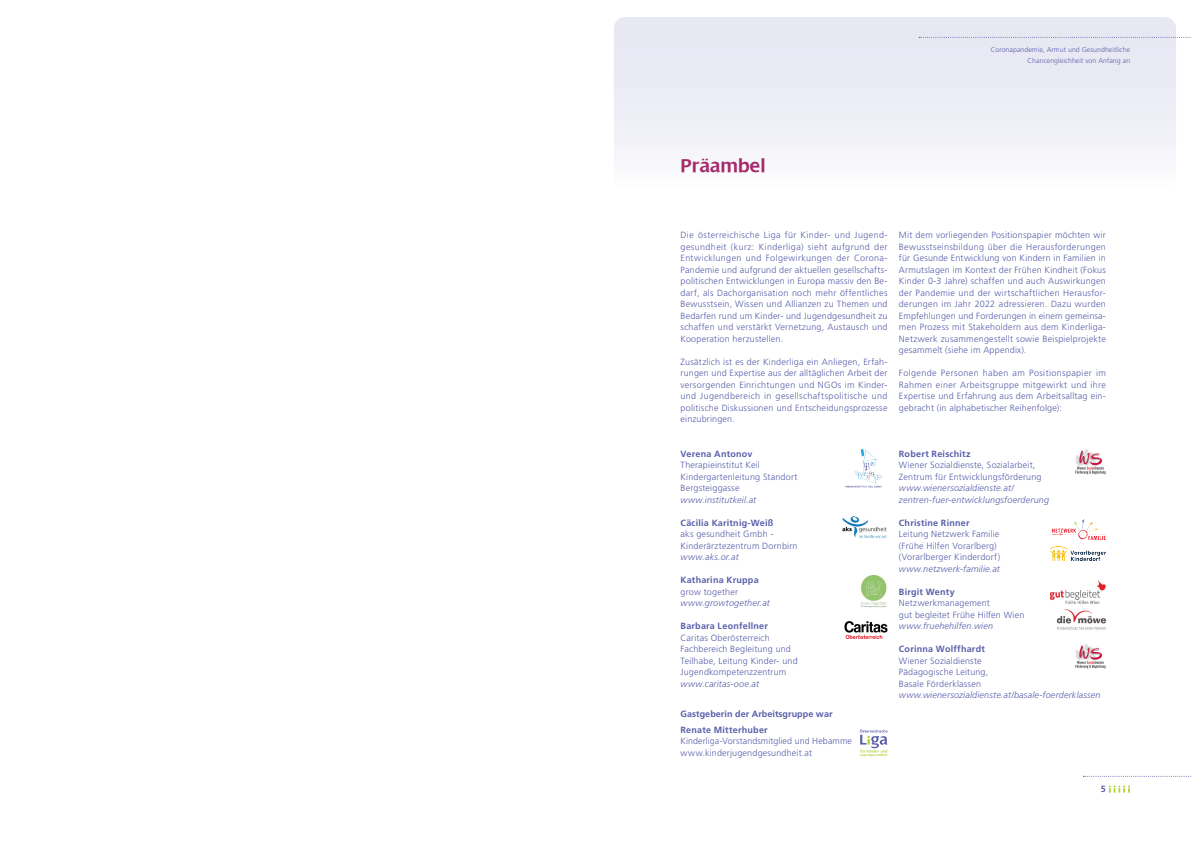
<style>
.page{position:relative;width:1191px;height:842px;background:#fff}
.page>*{position:absolute;margin:0;border:0;box-sizing:border-box;transform-origin:0 0}
.t1{font:600 20px "Dialog";letter-spacing:.005em;color:#a52869}
.t2{font:300 9px/11.5px "Frutiger";letter-spacing:.02em;color:#585da9}
.t3{font:italic 300 9px/11.5px "Frutiger";letter-spacing:.02em;color:#585da9}
.t4{font:700 9px/16.3px "Frutiger";letter-spacing:.02em;color:#585da9}
.t5{font:300 7px/11.5px "Frutiger";letter-spacing:.005em;color:#585da9;text-align:right}
</style>
<div class="page">
<div style="left:614px;top:17px;width:562px;height:172px;background:linear-gradient(to bottom,#e4e4f1,#fafafc);border-radius:11px"></div>
<svg style="left:1083px;top:776px;width:108px;height:1px"></svg>
<svg style="left:1108px;top:785px;width:22px;height:8px"></svg>
<svg style="left:919px;top:37px;width:272px;height:1px"></svg>
<img style="left:844px;top:622px;width:43px;height:17px">
<img style="left:1075px;top:644px;width:31px;height:25px">
<img style="left:1052px;top:519px;width:54px;height:20px">
<img style="left:845px;top:449px;width:37px;height:39px">
<img style="left:842px;top:515px;width:45px;height:23px">
<img style="left:861px;top:576px;width:26px;height:31px">
<img style="left:1050px;top:546px;width:56px;height:14px">
<img style="left:1057px;top:609px;width:49px;height:21px">
<img style="left:1049px;top:580px;width:57px;height:24px">
<img style="left:1075px;top:449px;width:31px;height:26px">
<svg style="left:860px;top:729px;width:27px;height:28px"></svg>
<p class="t5" style="left:990px;top:44px;width:141px">Coronapandemie, Armut und Gesundheitliche<br>Chancengleichheit von Anfang an</p>
<h1 class="t1" style="left:680px;top:155px;width:87px">Präambel</h1>
<p class="t2" style="left:680px;top:230px;width:208px;text-align:justify">Die österreichische Liga für Kinder- und Jugend&shy;gesundheit (kurz: Kinderliga) sieht aufgrund der Entwicklungen und Folgewirkungen der Corona-Pandemie und aufgrund der aktuellen gesellschafts&shy;politischen Entwicklungen in Europa massiv den Be&shy;darf, als Dachorganisation noch mehr öffentliches Bewusstsein, Wissen und Allianzen zu Themen und Bedarfen rund um Kinder- und Jugendgesundheit zu schaffen und verstärkt Vernetzung, Austausch und Kooperation herzustellen.</p>
<p class="t2" style="left:680px;top:356px;width:208px;text-align:justify">Zusätzlich ist es der Kinderliga ein Anliegen, Erfah&shy;rungen und Expertise aus der alltäglichen Arbeit der versorgenden Einrichtungen und NGOs im Kinder&shy;und Jugendbereich in gesellschaftspolitische und politische Diskussionen und Entscheidungsprozesse einzubringen.</p>
<p class="t4" style="left:680px;top:446px;width:73px">Verena Antonov</p>
<p class="t2" style="left:680px;top:460px;width:118px">Therapieinstitut Keil<br>Kindergartenleitung Standort<br>Bergsteiggasse</p>
<p class="t3" style="left:680px;top:494px;width:77px">www.institutkeil.at</p>
<p class="t4" style="left:680px;top:515px;width:94px">Cäcilia Karitnig-Weiß</p>
<p class="t2" style="left:680px;top:529px;width:118px">aks gesundheit Gmbh -<br>Kinderärztezentrum Dornbirn</p>
<p class="t3" style="left:680px;top:552px;width:60px">www.aks.or.at</p>
<p class="t4" style="left:680px;top:572px;width:80px">Katharina Kruppa</p>
<p class="t2" style="left:680px;top:586px;width:59px">grow together</p>
<p class="t3" style="left:680px;top:598px;width:91px">www.growtogether.at</p>
<p class="t4" style="left:680px;top:618px;width:89px">Barbara Leonfellner</p>
<p class="t2" style="left:680px;top:632px;width:119px">Caritas Oberösterreich<br>Fachbereich Begleitung und<br>Teilhabe, Leitung Kinder- und<br>Jugendkompetenzzentrum</p>
<p class="t3" style="left:680px;top:678px;width:80px">www.caritas-ooe.at</p>
<p class="t4" style="left:680px;top:705px;width:153px">Gastgeberin der Arbeitsgruppe war<br>Renate Mitterhuber</p>
<p class="t2" style="left:680px;top:736px;width:173px">Kinderliga-Vorstandsmitglied und Hebamme www.kinderjugendgesundheit.at</p>
<p class="t2" style="left:899px;top:230px;width:208px;text-align:justify">Mit dem vorliegenden Positionspapier möchten wir Bewusstseinsbildung über die Herausforderungen für Gesunde Entwicklung von Kindern in Familien in Armutslagen im Kontext der Frühen Kindheit (Fokus Kinder 0-3 Jahre) schaffen und auch Auswirkungen der Pandemie und der wirtschaftlichen Herausfor&shy;derungen im Jahr 2022 adressieren. Dazu wurden Empfehlungen und Forderungen in einem gemeinsa&shy;men Prozess mit Stakeholdern aus dem Kinderliga-Netzwerk zusammengestellt sowie Beispielprojekte gesammelt (siehe im Appendix).</p>
<p class="t2" style="left:899px;top:368px;width:208px;text-align:justify">Folgende Personen haben am Positionspapier im Rahmen einer Arbeitsgruppe mitgewirkt und ihre Expertise und Erfahrung aus dem Arbeitsalltag ein&shy;gebracht (in alphabetischer Reihenfolge):</p>
<p class="t4" style="left:899px;top:446px;width:73px">Robert Reischitz</p>
<p class="t2" style="left:899px;top:460px;width:144px">Wiener Sozialdienste, Sozialarbeit,<br>Zentrum für Entwicklungsförderung</p>
<p class="t3" style="left:899px;top:483px;width:152px">www.wienersozialdienste.at/ zentren-fuer-entwicklungsfoerderung</p>
<p class="t4" style="left:899px;top:515px;width:72px">Christine Rinner</p>
<p class="t2" style="left:899px;top:529px;width:103px">Leitung Netzwerk Familie (Frühe Hilfen Vorarlberg) (Vorarlberger Kinderdorf)</p>
<p class="t3" style="left:899px;top:563px;width:103px">www.netzwerk-familie.at</p>
<p class="t4" style="left:899px;top:584px;width:57px">Birgit Wenty</p>
<p class="t2" style="left:899px;top:598px;width:127px">Netzwerkmanagement<br>gut begleitet Frühe Hilfen Wien</p>
<p class="t3" style="left:899px;top:621px;width:96px">www.fruehehilfen.wien</p>
<p class="t4" style="left:899px;top:641px;width:87px">Corinna Wolffhardt</p>
<p class="t2" style="left:899px;top:655px;width:91px">Wiener Sozialdienste<br>Pädagogische Leitung,<br>Basale Förderklassen</p>
<p class="t3" style="left:899px;top:690px;width:203px">www.wienersozialdienste.at/basale-foerderklassen</p>
<p class="t4" style="left:1101px;top:781px;width:7px">5</p>
</div>
